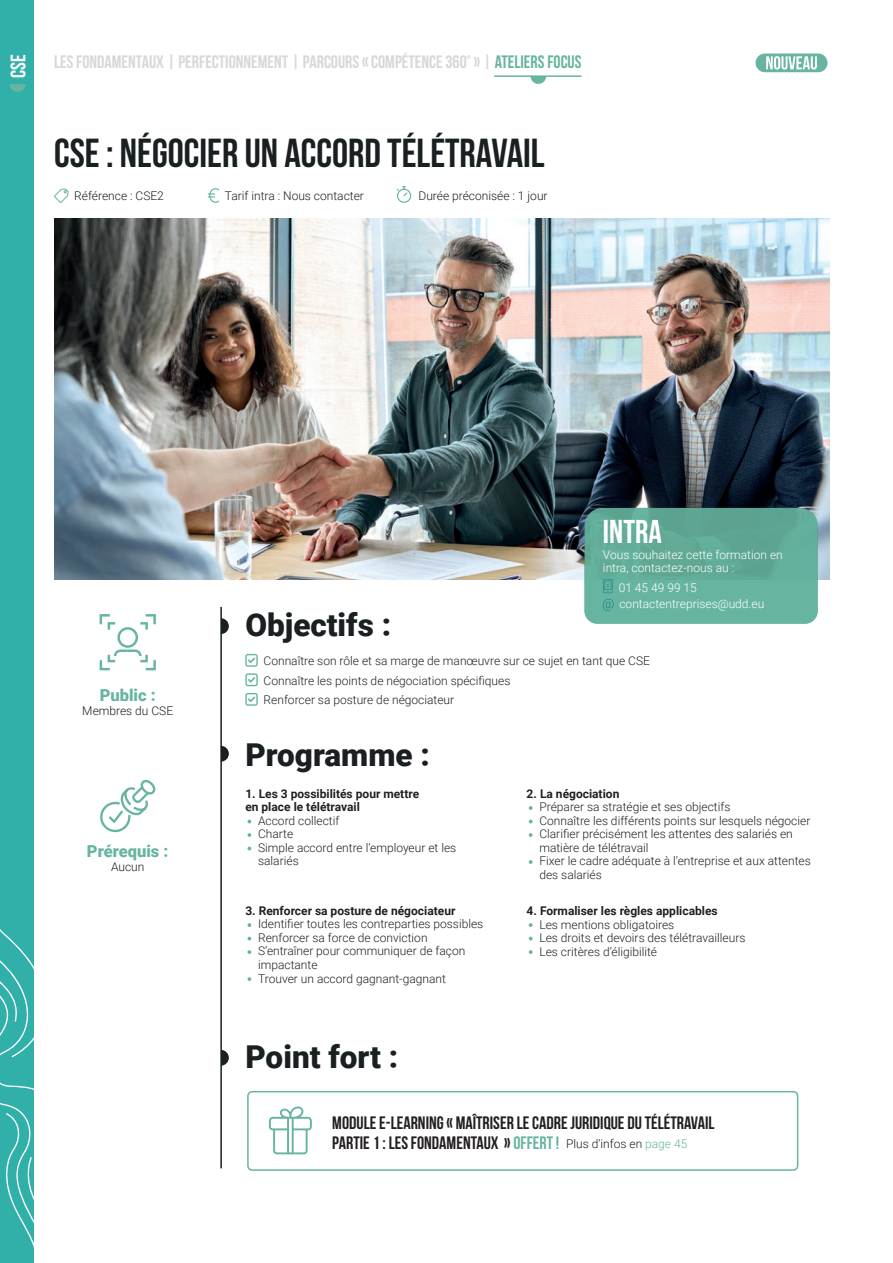
<style>
.page{position:relative;width:893px;height:1263px;background:#fff}
.page>*{position:absolute;margin:0;border:0;box-sizing:border-box;transform-origin:0 0}
.t1{font:40.5px "Bebas Neue";color:#1a1f22}
.t2{font:33px "Bebas Neue";color:#fff}
.t3{font:900 31.5px "Roboto";color:#1a1f22}
.t4{font:21px "Bebas Neue";color:#fff}
.t5{font:18px/19.8px "Bebas Neue";color:#231f20}
.t6{font:18px "Bebas Neue";color:#d8d7da}
.t7{font:900 16.5px "Roboto";color:#67b5a0}
.t8{font:300 12px/13.5px "Roboto";color:#231f20}
.t9{font:700 12px/13.5px "Roboto";color:#231f20}
.t10{font:300 12px/13.5px "Roboto";color:#fff}
.t11{font:300 12px "Roboto";color:#1a1f22}
.s1{color:#67b5a0}
.s2{font-family:"Roboto";font-weight:300;font-size:12px;color:#1a1f22}
.s3{font-family:"Roboto";font-weight:300;font-size:12px;color:#67b5a0}
</style>
<div class="page">
<div style="left:0;top:0;width:34px;height:1263px;background:#31b0a9"></div>
<svg style="left:0;top:929px;width:34px;height:319px"></svg>
<svg style="left:54px;top:188px;width:15px;height:15px"></svg>
<svg style="left:208px;top:188px;width:12px;height:15px"></svg>
<div style="left:397px;top:189px;width:14px;height:14px;border:1px solid #67b5a0;border-radius:50%"></div>
<svg style="left:397px;top:186px;width:11px;height:11px"></svg>
<hr style="left:220px;top:607px;width:2px;height:561px;background:#1a1f22">
<svg style="left:222px;top:618px;width:7px;height:16px"></svg>
<svg style="left:222px;top:746px;width:7px;height:16px"></svg>
<svg style="left:247px;top:820px;width:4px;height:3px"></svg>
<svg style="left:247px;top:833px;width:4px;height:4px"></svg>
<svg style="left:247px;top:847px;width:4px;height:3px"></svg>
<svg style="left:529px;top:806px;width:4px;height:4px"></svg>
<svg style="left:529px;top:820px;width:4px;height:3px"></svg>
<svg style="left:529px;top:833px;width:4px;height:4px"></svg>
<svg style="left:529px;top:860px;width:4px;height:4px"></svg>
<svg style="left:247px;top:923px;width:4px;height:4px"></svg>
<svg style="left:247px;top:937px;width:4px;height:3px"></svg>
<svg style="left:247px;top:950px;width:4px;height:4px"></svg>
<svg style="left:247px;top:977px;width:4px;height:4px"></svg>
<img style="left:54px;top:218px;width:775px;height:361px">
<svg style="left:245px;top:654px;width:13px;height:13px"></svg>
<svg style="left:245px;top:673px;width:13px;height:13px"></svg>
<svg style="left:245px;top:693px;width:13px;height:13px"></svg>
<svg style="left:529px;top:923px;width:4px;height:4px"></svg>
<svg style="left:529px;top:937px;width:4px;height:3px"></svg>
<svg style="left:529px;top:950px;width:4px;height:4px"></svg>
<svg style="left:100px;top:779px;width:56px;height:54px"></svg>
<svg style="left:100px;top:614px;width:56px;height:56px"></svg>
<svg style="left:222px;top:1050px;width:7px;height:16px"></svg>
<div style="left:247px;top:1091px;width:551px;height:80px;border:2px solid #67b5a0;border-radius:4px"></div>
<svg style="left:269px;top:1106px;width:43px;height:48px"></svg>
<div style="left:755px;top:53px;width:73px;height:20px;background:#67b5a0;border-radius:10px"></div>
<div style="left:754px;top:52px;width:75px;height:22px;border:2px solid #fff;border-radius:10px"></div>
<svg style="left:766px;top:56px;width:51px;height:14px"></svg>
<svg style="left:10px;top:84px;width:16px;height:8px"></svg>
<hr style="left:494px;top:75px;width:87px;height:2px;background:#67b5a0">
<svg style="left:530px;top:77px;width:16px;height:7px"></svg>
<svg style="left:584px;top:508px;width:234px;height:116px;background:#63ad9a"></svg>
<h3 class="t4" style="left:7px;top:78px;width:25px;rotate:-90deg">CSE</h3>
<h3 class="t6" style="left:54px;top:52px;width:529px">LES FONDAMENTAUX | PERFECTIONNEMENT | PARCOURS « COMPÉTENCE 360° » | <span class="s1">ATELIERS FOCUS</span></h3>
<h1 class="t1" style="left:54px;top:131px;width:492px">CSE : NÉGOCIER UN ACCORD TÉLÉTRAVAIL</h1>
<p class="t11" style="left:74px;top:187px;width:91px">Référence : CSE2</p>
<p class="t11" style="left:225px;top:187px;width:141px">Tarif intra : Nous contacter</p>
<p class="t11" style="left:418px;top:187px;width:131px">Durée préconisée : 1 jour</p>
<h3 class="t3" style="left:245px;top:603px;width:147px">Objectifs :</h3>
<h2 class="t2" style="left:603px;top:514px;width:60px">INTRA</h2>
<p class="t10" style="left:603px;top:547px;width:181px">Vous souhaitez cette formation en intra, contactez-nous au :</p>
<p class="t10" style="left:619px;top:579px;width:147px;line-height:16.5px">01 45 49 99 15 contactentreprises@udd.eu</p>
<h3 class="t7" style="left:100px;top:684px;width:58px">Public :</h3>
<p class="t11" style="left:82px;top:702px;width:92px">Membres du CSE</p>
<h3 class="t7" style="left:87px;top:840px;width:83px">Prérequis :</h3>
<p class="t11" style="left:111px;top:858px;width:35px">Aucun</p>
<p class="t8" style="left:264px;top:651px;width:388px;line-height:19.5px">Connaître son rôle et sa marge de manœuvre sur ce sujet en tant que CSE<br>Connaître les points de négociation spécifiques<br>Renforcer sa posture de négociateur</p>
<h3 class="t3" style="left:245px;top:732px;width:186px">Programme :</h3>
<p class="t9" style="left:245px;top:786px;width:175px">1. Les 3 possibilités pour mettre en place le télétravail</p>
<p class="t8" style="left:258px;top:813px;width:200px">Accord collectif<br>Charte<br>Simple accord entre l’employeur et les salariés</p>
<p class="t9" style="left:245px;top:903px;width:212px">3. Renforcer sa posture de négociateur</p>
<p class="t8" style="left:258px;top:917px;width:227px">Identifier toutes les contreparties possibles Renforcer sa force de conviction S’entraîner pour communiquer de façon impactante<br>Trouver un accord gagnant-gagnant</p>
<h3 class="t3" style="left:245px;top:1034px;width:154px">Point fort :</h3>
<p class="t9" style="left:527px;top:786px;width:94px">2. La négociation</p>
<p class="t8" style="left:539px;top:800px;width:273px">Préparer sa stratégie et ses objectifs<br>Connaître les différents points sur lesquels négocier Clarifier précisément les attentes des salariés en matière de télétravail<br>Fixer le cadre adéquate à l’entreprise et aux attentes des salariés</p>
<p class="t9" style="left:527px;top:903px;width:193px">4. Formaliser les règles applicables</p>
<p class="t8" style="left:539px;top:917px;width:208px">Les mentions obligatoires<br>Les droits et devoirs des télétravailleurs<br>Les critères d’éligibilité</p>
<h3 class="t5" style="left:332px;top:1112px;width:384px">MODULE E-LEARNING « MAÎTRISER LE CADRE JURIDIQUE DU TÉLÉTRAVAIL<br>PARTIE 1 : LES FONDAMENTAUX » <span class="s1">OFFERT !</span> <span class="s2">Plus d'infos en</span> <span class="s3">page 45</span></h3>
</div>
